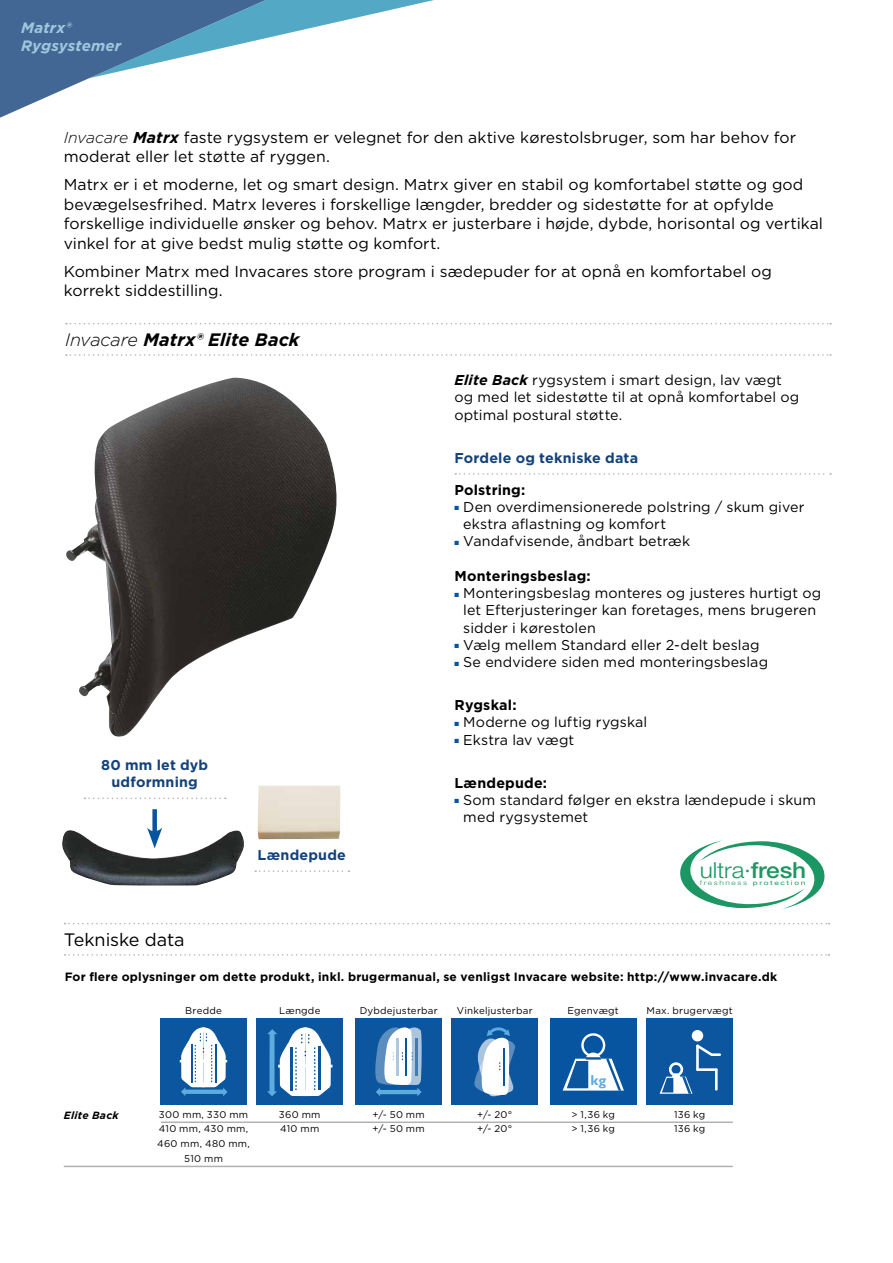
<style>
.page{position:relative;width:893px;height:1263px;background:#fff}
.page>*{position:absolute;margin:0;border:0;box-sizing:border-box;transform-origin:0 0}
.t1{font:300 22.2px "Helvetica Neue";letter-spacing:-.005em;color:#1c9763;scale:1.1 1}
.t2{font:italic 700 18px "Gotham";letter-spacing:.005em;color:#000}
.t3{font:18px "Gotham";letter-spacing:-.005em;color:#000}
.t4{font:15.75px/19.5px "Gotham";letter-spacing:.005em;color:#000}
.t5{font:italic 700 15px/17.2px "Gotham";letter-spacing:.01em;color:#a0c7dd}
.t6{font:700 14.4px "Gill Sans";color:#5dace0}
.t7{font:14.25px/17.2px "Gotham";letter-spacing:.01em;color:#000}
.t8{font:700 14.25px/17.2px "Gotham";letter-spacing:.015em;color:#14427a;text-align:center}
.t9{font:700 14.25px "Gotham";letter-spacing:.015em;color:#000}
.t10{font:700 12px "Gotham";letter-spacing:.02em;color:#000}
.t11{font:italic 700 10.5px "Gotham";letter-spacing:.025em;color:#000}
.t12{font:9.75px/14.7px "Gotham";letter-spacing:.025em;color:#000}
.t13{font:6.3px "Helvetica Neue";letter-spacing:.2em;color:#1c9763;scale:1.31 1}
.s1{font-weight:300;font-style:italic}
.s2{font-weight:700;font-style:italic}
.s3{font-weight:300}
.s4{color:#0755a0}
.s5{font-weight:500}
</style>
<div class="page">
<svg style="left:66px;top:323px;width:765px;height:1px"></svg>
<svg style="left:66px;top:354px;width:765px;height:2px"></svg>
<svg style="left:455px;top:473px;width:376px;height:2px"></svg>
<img style="left:66px;top:378px;width:271px;height:359px">
<img style="left:62px;top:830px;width:182px;height:56px">
<img style="left:259px;top:787px;width:80px;height:51px">
<div style="left:257px;top:785px;width:84px;height:55px;border:1px solid #fff"></div>
<svg style="left:680px;top:840px;width:145px;height:69px"></svg>
<svg style="left:84px;top:797px;width:142px;height:2px"></svg>
<svg style="left:255px;top:870px;width:94px;height:2px"></svg>
<div style="left:152px;top:809px;width:5px;height:27px;background:#0755a0"></div>
<svg style="left:147px;top:827px;width:15px;height:21px"></svg>
<hr style="left:161px;top:1121px;width:572px;height:2px;background:#b2b1b1">
<svg style="left:65px;top:923px;width:764px;height:1px"></svg>
<svg style="left:65px;top:954px;width:764px;height:2px"></svg>
<div style="left:161px;top:1019px;width:86px;height:86px;background:#0c56a0"></div>
<hr style="left:180px;top:1060px;width:47px;height:2px;background:#fff">
<svg style="left:181px;top:1027px;width:46px;height:69px"></svg>
<div style="left:550px;top:1019px;width:86px;height:86px;background:#0755a0"></div>
<svg style="left:563px;top:1033px;width:61px;height:57px"></svg>
<div style="left:647px;top:1019px;width:86px;height:86px;background:#0c56a0"></div>
<div style="left:672px;top:1073px;width:8px;height:9px;background:#d5e1ee;border-radius:50%"></div>
<div style="left:669px;top:1062px;width:14px;height:14px;border:3px solid #fff;border-radius:50%"></div>
<svg style="left:660px;top:1076px;width:32px;height:18px"></svg>
<div style="left:692px;top:1030px;width:11px;height:11px;background:#fff;border-radius:50%"></div>
<hr style="left:696px;top:1046px;width:3px;height:24px;background:#fff">
<svg style="left:696px;top:1044px;width:25px;height:13px"></svg>
<hr style="left:697px;top:1068px;width:19px;height:3px;background:#fff">
<hr style="left:715px;top:1070px;width:3px;height:19px;background:#fff">
<div style="left:257px;top:1019px;width:86px;height:86px;background:#0c56a0"></div>
<hr style="left:278px;top:1065px;width:54px;height:2px;background:#fff">
<svg style="left:267px;top:1027px;width:64px;height:69px"></svg>
<div style="left:356px;top:1019px;width:86px;height:86px;background:#0c56a0"></div>
<svg style="left:375px;top:1027px;width:47px;height:69px"></svg>
<div style="left:452px;top:1019px;width:86px;height:86px;background:#0c56a0"></div>
<svg style="left:474px;top:1027px;width:41px;height:69px"></svg>
<hr style="left:64px;top:1166px;width:669px;height:1px;background:#b2b1b1">
<svg style="left:0;top:0;width:434px;height:118px"></svg>
<p class="t5" style="left:21px;top:19px;width:101px">Matrx®<br>Rygsystemer</p>
<p class="t4" style="left:64px;top:127px;width:734px"><span class="s1">Invacare</span> <span class="s2">Matrx</span> faste rygsystem er velegnet for den aktive kørestolsbruger, som har behov for moderat eller let støtte af ryggen.</p>
<p class="t4" style="left:64px;top:175px;width:761px">Matrx er i et moderne, let og smart design. Matrx giver en stabil og komfortabel støtte og god bevægelsesfrihed. Matrx leveres i forskellige længder, bredder og sidestøtte for at opfylde forskellige individuelle ønsker og behov. Matrx er justerbare i højde, dybde, horisontal og vertikal vinkel for at give bedst mulig støtte og komfort.</p>
<p class="t4" style="left:64px;top:261px;width:709px">Kombiner Matrx med Invacares store program i sædepuder for at opnå en komfortabel og korrekt siddestilling.</p>
<p class="t2" style="left:65px;top:327px;width:236px"><span class="s3">Invacare</span> Matrx® Elite Back</p>
<p class="t7" style="left:454px;top:371px;width:346px"><span class="s2">Elite Back</span> rygsystem i smart design, lav vægt og med let sidestøtte til at opnå komfortabel og optimal postural støtte.</p>
<p class="t8" style="left:454px;top:449px;width:185px">Fordele og tekniske data</p>
<p class="t9" style="left:454px;top:480px;width:72px">Polstring:</p>
<p class="t7" style="left:463px;top:498px;width:343px;text-indent:-9px"><span class="s4">■</span> Den overdimensionerede polstring / skum giver ekstra aflastning og komfort</p>
<p class="t7" style="left:454px;top:532px;width:237px"><span class="s4">■</span> Vandafvisende, åndbart betræk</p>
<p class="t9" style="left:454px;top:566px;width:138px">Monteringsbeslag:</p>
<p class="t7" style="left:463px;top:584px;width:359px;text-indent:-9px"><span class="s4">■</span> Monteringsbeslag monteres og justeres hurtigt og let Efterjusteringer kan foretages, mens brugeren sidder i kørestolen</p>
<p class="t7" style="left:454px;top:636px;width:307px"><span class="s4">■</span> Vælg mellem Standard eller 2-delt beslag</p>
<p class="t7" style="left:454px;top:653px;width:315px"><span class="s4">■</span> Se endvidere siden med monteringsbeslag</p>
<p class="t9" style="left:454px;top:696px;width:64px">Rygskal:</p>
<p class="t7" style="left:454px;top:713px;width:194px"><span class="s4">■</span> Moderne og luftig rygskal</p>
<p class="t7" style="left:454px;top:731px;width:121px"><span class="s4">■</span> Ekstra lav vægt</p>
<p class="t9" style="left:454px;top:773px;width:94px">Lændepude:</p>
<p class="t7" style="left:463px;top:791px;width:354px;text-indent:-9px"><span class="s4">■</span> Som standard følger en ekstra lændepude i skum med rygsystemet</p>
<h1 class="t1" style="left:700px;top:856px;width:98px">ultra·<span class="s5">fresh</span></h1>
<p class="t13" style="left:700px;top:879px;width:82px"><span class="s3">freshness</span> protection</p>
<p class="t8" style="left:101px;top:756px;width:109px">80 mm let dyb udformning</p>
<p class="t8" style="left:258px;top:846px;width:90px">Lændepude</p>
<p class="t3" style="left:64px;top:928px;width:122px">Tekniske data</p>
<p class="t10" style="left:65px;top:969px;width:714px">For flere oplysninger om dette produkt, inkl. brugermanual, se venligst Invacare website: http://www.invacare.dk</p>
<p class="t12" style="left:279px;top:1003px;width:43px">Længde</p>
<p class="t12" style="left:360px;top:1003px;width:80px">Dybdejusterbar</p>
<p class="t12" style="left:457px;top:1003px;width:77px">Vinkeljusterbar</p>
<p class="t12" style="left:185px;top:1003px;width:38px">Bredde</p>
<p class="t12" style="left:568px;top:1003px;width:53px">Egenvægt</p>
<p class="t12" style="left:647px;top:1003px;width:88px">Max. brugervægt</p>
<p class="t11" style="left:64px;top:1108px;width:56px">Elite Back</p>
<p class="t6" style="left:591px;top:1072px;width:17px">kg</p>
<p class="t12" style="left:372px;top:1106px;width:54px">+/- 50 mm +/- 50 mm</p>
<p class="t12" style="left:477px;top:1106px;width:37px">+/- 20° +/- 20°</p>
<p class="t12" style="left:157px;top:1106px;width:94px;text-align:center">300 mm, 330 mm<br>410 mm, 430 mm,<br>460 mm, 480 mm,<br>510 mm</p>
<p class="t12" style="left:572px;top:1106px;width:45px">&gt; 1,36 kg &gt; 1,36 kg</p>
<p class="t12" style="left:674px;top:1106px;width:33px">136 kg<br>136 kg</p>
<p class="t12" style="left:279px;top:1106px;width:43px">360 mm<br>410 mm</p>
</div>
